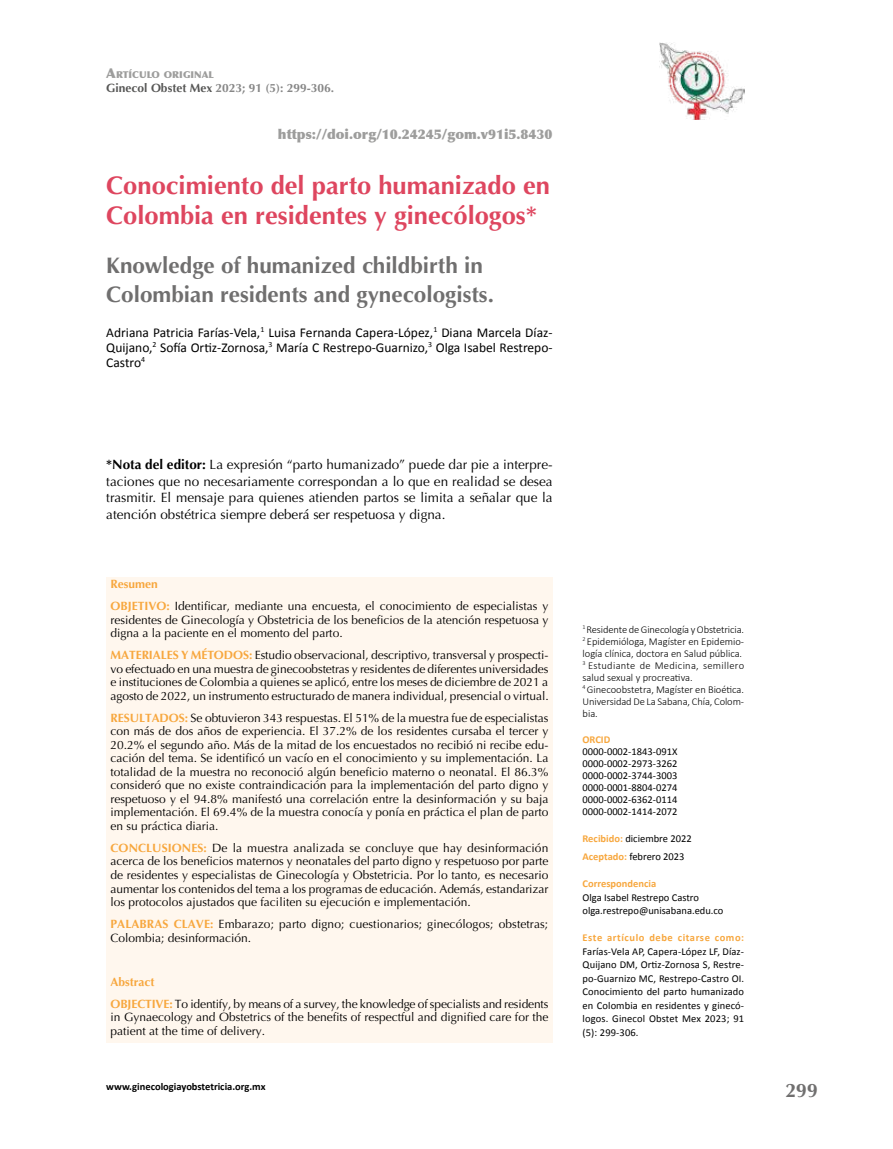
<style>
.page{position:relative;width:893px;height:1149px;background:#fff}
.page>*{position:absolute;margin:0;border:0;box-sizing:border-box;transform-origin:0 0}
.t1{font:700 25.5px/30px "Optima";color:#de465f}
.t2{font:700 22.5px/28.5px "Optima";color:#706f6f}
.t3{font:700 19.5px "Optima";color:#706f6f}
.t4{font:13.5px/16.5px "Optima";color:#000;text-align:justify}
.t5{font:13.5px/15px "Calibri";color:#000;text-align:justify}
.t6{font:900 13.5px "Optima";color:#9d9d9c}
.t7{font:12px/13.5px "Optima";color:#000}
.t8{font:700 12px "Optima";color:#878787}
.t9{font:10.5px/13.5px "Calibri";color:#000}
.t10{font:300 10.5px/12px "Calibri";color:#000}
.t11{font:700 10.5px "Calibri";color:#000}
.t12{font:700 10.5px "Calibri";letter-spacing:.045em;color:#f7a73e}
.t13{font:700 10.5px "Calibri";color:#f7a73e}
.t14{font:900 9.45px "Optima";color:#9d9d9c}
.s1{font-size:13.5px}
.s2{color:#575756}
.s3{font-weight:700}
.s4{font-weight:700;color:#f7a73e}
</style>
<div class="page">
<img style="left:659px;top:43px;width:85px;height:76px">
<div style="left:106px;top:577px;width:447px;height:465px;background:#fff7ee"></div>
<p class="t14" style="left:106px;top:69px;width:109px"><span class="s1">A</span>RTÍCULO ORIGINAL</p>
<p class="t8" style="left:106px;top:81px;width:229px"><span class="s2">Ginecol Obstet Mex</span> 2023; 91 (5): 299-306.</p>
<p class="t6" style="left:278px;top:126px;width:276px">https://doi.org/10.24245/gom.v91i5.8430</p>
<h1 class="t1" style="left:106px;top:170px;width:445px">Conocimiento del parto humanizado en<br>Colombia en residentes y ginecólogos*</h1>
<h2 class="t2" style="left:106px;top:251px;width:389px">Knowledge of humanized childbirth in<br>Colombian residents and gynecologists.</h2>
<p class="t5" style="left:106px;top:324px;width:448px">Adriana Patricia Farías-Vela,<sup>1</sup> Luisa Fernanda Capera-López,<sup>1</sup> Diana Marcela Díaz-Quijano,<sup>2</sup> Sofía Ortiz-Zornosa,<sup>3</sup> María C Restrepo-Guarnizo,<sup>3</sup> Olga Isabel Restrepo-Castro<sup>4</sup></p>
<p class="t4" style="left:106px;top:456px;width:448px"><span class="s3">*Nota del editor:</span> La expresión “parto humanizado” puede dar pie a interpre&shy;taciones que no necesariamente correspondan a lo que en realidad se desea trasmitir. El mensaje para quienes atienden partos se limita a señalar que la atención obstétrica siempre deberá ser respetuosa y digna.</p>
<p class="t7" style="left:111px;top:573px;width:439px;line-height:22px"><span class="s4">Resumen<br>OBJETIVO:</span> Identificar, mediante una encuesta, el conocimiento de especialistas y</p>
<p class="t7" style="left:111px;top:613px;width:439px">residentes de Ginecología y Obstetricia de los beneficios de la atención respetuosa y digna a la paciente en el momento del parto.</p>
<p class="t7" style="left:111px;top:648px;width:440px;text-align:justify"><span class="s4">MATERIALES Y MÉTODOS:</span> Estudio observacional, descriptivo, transversal y prospecti&shy;vo efectuado en una muestra de ginecoobstetras y residentes de diferentes universidades e instituciones de Colombia a quienes se aplicó, entre los meses de diciembre de 2021 a agosto de 2022, un instrumento estructurado de manera individual, presencial o virtual.</p>
<p class="t7" style="left:111px;top:711px;width:439px;text-align:justify"><span class="s4">RESULTADOS:</span> Se obtuvieron 343 respuestas. El 51% de la muestra fue de especialistas con más de dos años de experiencia. El 37.2% de los residentes cursaba el tercer y 20.2% el segundo año. Más de la mitad de los encuestados no recibió ni recibe edu&shy;cación del tema. Se identificó un vacío en el conocimiento y su implementación. La totalidad de la muestra no reconoció algún beneficio materno o neonatal. El 86.3% consideró que no existe contraindicación para la implementación del parto digno y respetuoso y el 94.8% manifestó una correlación entre la desinformación y su baja implementación. El 69.4% de la muestra conocía y ponía en práctica el plan de parto en su práctica diaria.</p>
<p class="t7" style="left:111px;top:841px;width:439px;text-align:justify"><span class="s4">CONCLUSIONES:</span> De la muestra analizada se concluye que hay desinformación acerca de los beneficios maternos y neonatales del parto digno y respetuoso por parte de residentes y especialistas de Ginecología y Obstetricia. Por lo tanto, es necesario aumentar los contenidos del tema a los programas de educación. Además, estandarizar los protocolos ajustados que faciliten su ejecución e implementación.</p>
<p class="t7" style="left:111px;top:917px;width:439px"><span class="s4">PALABRAS CLAVE:</span> Embarazo; parto digno; cuestionarios; ginecólogos; obstetras;<br>Colombia; desinformación.</p>
<p class="t7" style="left:111px;top:970px;width:439px;line-height:22px"><span class="s4">Abstract<br>OBJECTIVE:</span> To identify, by means of a survey, the knowledge of specialists and residents</p>
<p class="t7" style="left:111px;top:1010px;width:439px">in Gynaecology and Obstetrics of the benefits of respectful and dignified care for the patient at the time of delivery.</p>
<p class="t11" style="left:106px;top:1079px;width:161px">www.ginecologiayobstetricia.org.mx</p>
<p class="t10" style="left:583px;top:622px;width:163px"><sup>1</sup> Residente de Ginecología y Obstetricia.<br><sup>2</sup> Epidemióloga, Magíster en Epidemio&shy;logía clínica, doctora en Salud pública.<br><sup>3</sup> Estudiante de Medicina, semillero salud sexual y procreativa.<br><sup>4</sup> Ginecoobstetra, Magíster en Bioética.<br>Universidad De La Sabana, Chía, Colom&shy;bia.</p>
<p class="t12" style="left:582px;top:732px;width:29px">ORCID</p>
<p class="t9" style="left:582px;top:745px;width:96px;line-height:12px;text-align:justify">0000-0002-1843-091X 0000-0002-2973-3262<br>0000-0002-3744-3003<br>0000-0001-8804-0274<br>0000-0002-6362-0114<br>0000-0002-1414-2072</p>
<p class="t9" style="left:583px;top:828px;width:111px;line-height:18px"><span class="s4">Recibido:</span> diciembre 2022<br><span class="s4">Aceptado:</span> febrero 2023</p>
<p class="t13" style="left:583px;top:876px;width:75px">Correspondencia</p>
<p class="t9" style="left:583px;top:889px;width:142px">Olga Isabel Restrepo Castro olga.restrepo@unisabana.edu.co</p>
<p class="t12" style="left:583px;top:930px;width:163px">Este artículo debe citarse como:</p>
<p class="t9" style="left:583px;top:943px;width:163px;text-align:justify">Farías-Vela AP, Capera-López LF, Díaz-Quijano DM, Ortiz-Zornosa S, Restre&shy;po-Guarnizo MC, Restrepo-Castro OI.<br>Conocimiento del parto humanizado en Colombia en residentes y ginecó&shy;logos. Ginecol Obstet Mex 2023; 91 (5): 299-306.</p>
<h3 class="t3" style="left:785px;top:1079px;width:34px">299</h3>
</div>
